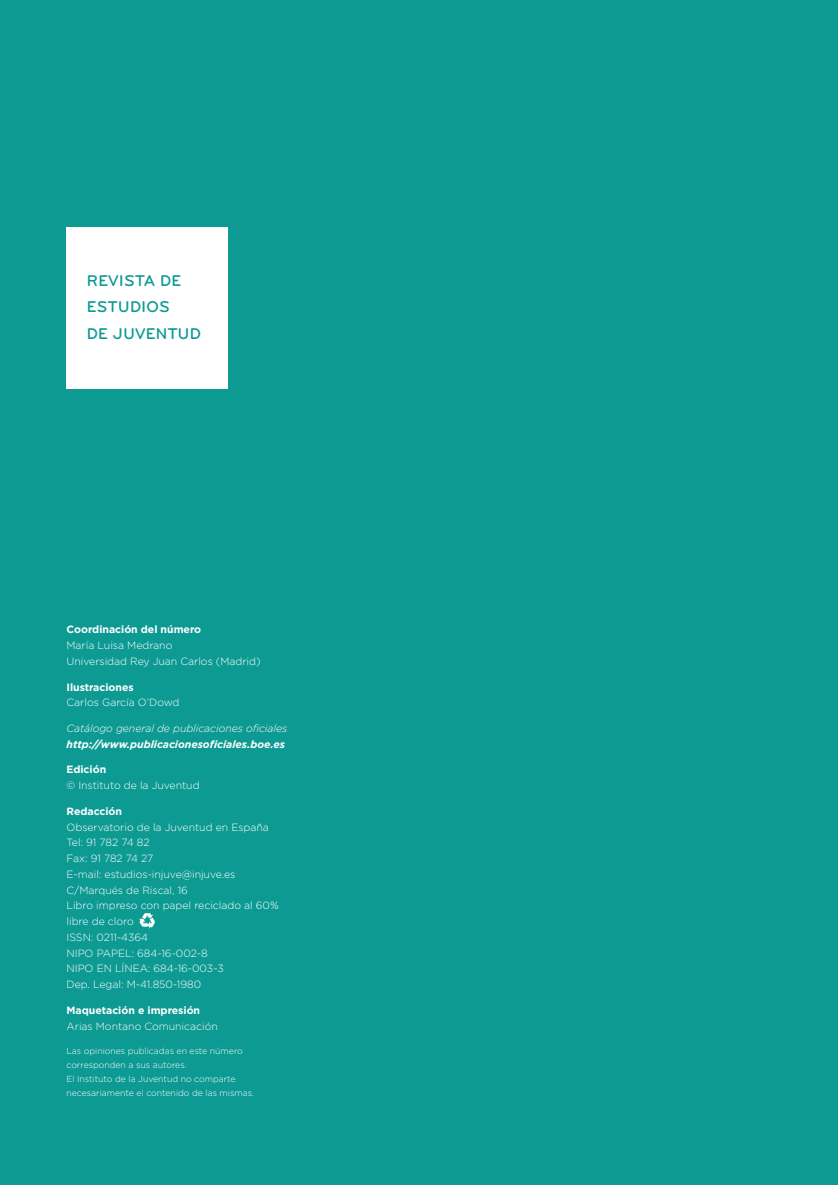
<style>
.page{position:relative;width:838px;height:1185px;background:#fff}
.page>*{position:absolute;margin:0;border:0;box-sizing:border-box;transform-origin:0 0}
.t1{font:500 16.1px/26.2px "Bryant";letter-spacing:.005em;color:#0d9a93}
.t2{font:300 10.5px/15.8px "Gotham";letter-spacing:-.005em;color:#fff}
.t3{font:700 10.5px "Gotham";letter-spacing:-.005em;color:#fff}
.t4{font:italic 700 10.5px "Gotham";letter-spacing:-.005em;color:#fff}
.t5{font:italic 300 10.5px "Gotham";letter-spacing:-.005em;color:#fff}
.t6{font:300 8.75px/14px "Gotham";letter-spacing:-.005em;color:#fff}
</style>
<div class="page">
<div style="left:0;top:0;width:837px;height:1185px;background:#0d9a93"></div>
<div style="left:67px;top:228px;width:161px;height:161px;background:#fff"></div>
<img style="left:142px;top:913px;width:13px;height:15px">
<h1 class="t1" style="left:86px;top:267px;width:116px">REVISTA DE<br>ESTUDIOS<br>DE JUVENTUD</h1>
<p class="t3" style="left:67px;top:623px;width:136px">Coordinación del número</p>
<p class="t2" style="left:67px;top:637px;width:195px">María Luisa Medrano<br>Universidad Rey Juan Carlos (Madrid)</p>
<p class="t3" style="left:67px;top:680px;width:69px">Ilustraciones</p>
<p class="t2" style="left:67px;top:694px;width:114px">Carlos García O’Dowd</p>
<p class="t5" style="left:67px;top:721px;width:222px">Catálogo general de publicaciones oficiales</p>
<p class="t4" style="left:67px;top:737px;width:220px">http://www.publicacionesoficiales.boe.es</p>
<p class="t3" style="left:67px;top:763px;width:41px">Edición</p>
<p class="t2" style="left:67px;top:777px;width:135px">© Instituto de la Juventud</p>
<p class="t3" style="left:67px;top:804px;width:57px">Redacción</p>
<p class="t2" style="left:67px;top:819px;width:213px">Observatorio de la Juventud en España<br>Tel: 91 782 74 82<br>Fax: 91 782 74 27<br>E-mail: estudios-injuve@injuve.es<br>C/Marqués de Riscal, 16<br>Libro impreso con papel reciclado al 60% libre de cloro<br>ISSN: 0211-4364<br>NIPO PAPEL: 684-16-002-8<br>NIPO EN LÍNEA: 684-16-003-3<br>Dep. Legal: M-41.850-1980</p>
<p class="t3" style="left:67px;top:1003px;width:135px">Maquetación e impresión</p>
<p class="t2" style="left:67px;top:1017px;width:153px">Arias Montano Comunicación</p>
<p class="t6" style="left:67px;top:1043px;width:189px">Las opiniones publicadas en este número corresponden a sus autores.<br>El Instituto de la Juventud no comparte necesariamente el contenido de las mismas.</p>
</div>
